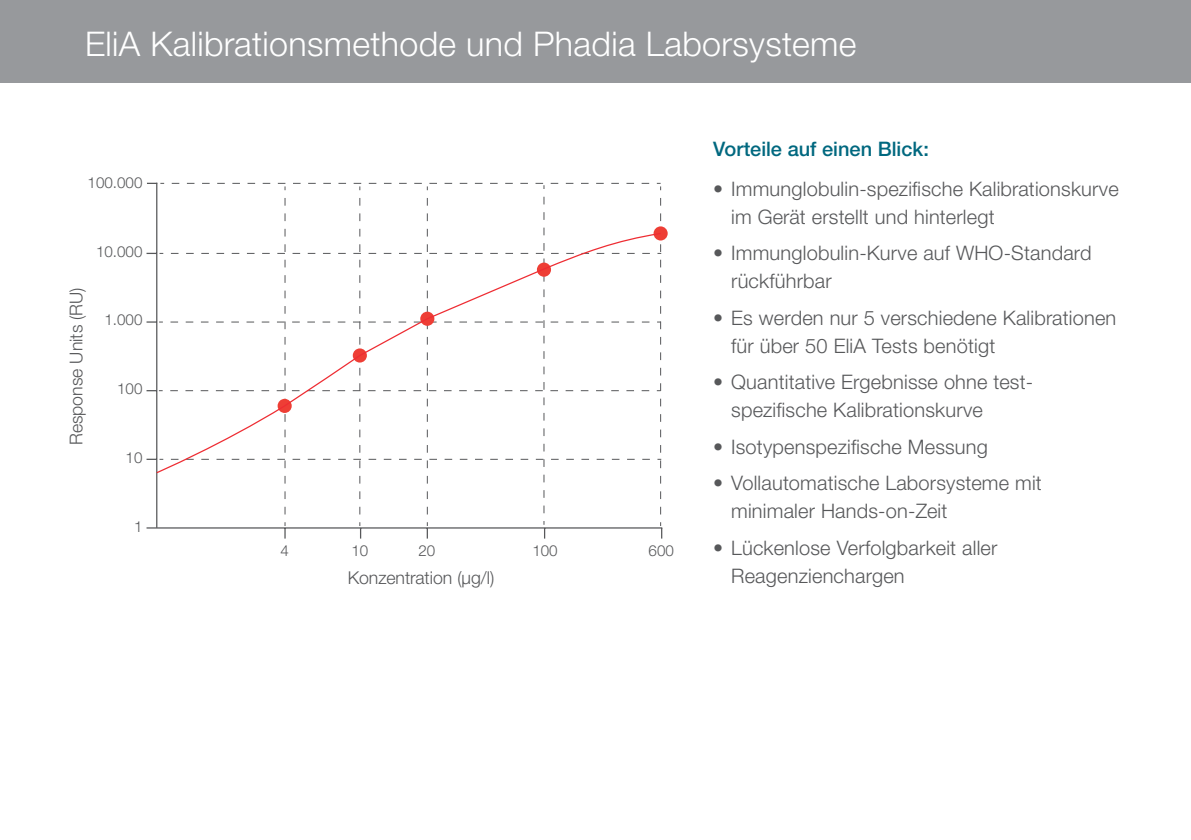
<style>
.page{position:relative;width:1191px;height:840px;background:#fff}
.page>*{position:absolute;margin:0;border:0;box-sizing:border-box;transform-origin:0 0}
.t1{font:300 34px "Helvetica Neue LTW1 G";letter-spacing:.01em;color:#fff}
.t2{font:300 20px/28px "Helvetica Neue LTW1 G";letter-spacing:.01em;color:#57585a}
.t3{font:500 20px "Helvetica Neue LTW1 G";color:#00687f}
.t4{font:300 17.6px "Helvetica Neue LTW1 G";color:#57585a}
.t5{font:300 15.2px "Helvetica Neue LTW1 G";color:#57585a}
</style>
<div class="page">
<div style="left:0;top:0;width:1191px;height:82px;background:#97999c"></div>
<hr style="left:156px;top:183px;width:1px;height:344px;background:#57585a">
<hr style="left:146px;top:527px;width:516px;height:1px;background:#57585a">
<svg style="left:146px;top:252px;width:9px;height:2px"></svg>
<svg style="left:147px;top:183px;width:17px;height:1px"></svg>
<svg style="left:284px;top:522px;width:2px;height:16px"></svg>
<svg style="left:359px;top:522px;width:2px;height:16px"></svg>
<svg style="left:660px;top:522px;width:2px;height:16px"></svg>
<svg style="left:543px;top:521px;width:2px;height:17px"></svg>
<svg style="left:427px;top:522px;width:1px;height:16px"></svg>
<svg style="left:171px;top:183px;width:490px;height:331px"></svg>
<div style="left:653px;top:226px;width:14px;height:14px;background:#ee3e35;border-radius:50%"></div>
<svg style="left:155px;top:232px;width:507px;height:241px"></svg>
<p class="t1" style="left:85px;top:23px;width:772px">EliA Kalibrationsmethode und Phadia Laborsysteme</p>
<p class="t5" style="left:88px;top:173px;width:56px">100.000</p>
<p class="t5" style="left:96px;top:242px;width:48px">10.000</p>
<p class="t4" style="left:66px;top:445px;width:159px;rotate:-90deg">Response Units (RU)</p>
<p class="t5" style="left:104px;top:310px;width:39px">1.000</p>
<p class="t5" style="left:117px;top:379px;width:27px">100</p>
<p class="t5" style="left:126px;top:448px;width:18px">10</p>
<p class="t5" style="left:134px;top:516px;width:10px">1</p>
<p class="t5" style="left:280px;top:541px;width:10px">4</p>
<p class="t5" style="left:351px;top:541px;width:18px">10</p>
<p class="t5" style="left:418px;top:541px;width:18px">20</p>
<p class="t5" style="left:532px;top:541px;width:27px">100</p>
<p class="t5" style="left:648px;top:541px;width:27px">600</p>
<p class="t4" style="left:348px;top:566px;width:148px">Konzentration (μg/l)</p>
<p class="t3" style="left:713px;top:137px;width:217px">Vorteile auf einen Blick:</p>
<p class="t2" style="left:731px;top:174px;width:389px;text-indent:-18px">• Immunglobulin-spezifische Kalibrationskurve im Gerät erstellt und hinterlegt</p>
<p class="t2" style="left:731px;top:239px;width:362px;text-indent:-18px">• Immunglobulin-Kurve auf WHO-Standard rückführbar</p>
<p class="t2" style="left:731px;top:303px;width:387px;text-indent:-18px">• Es werden nur 5 verschiedene Kalibrationen für über 50 EliA Tests benötigt</p>
<p class="t2" style="left:731px;top:368px;width:304px;text-indent:-18px">• Quantitative Ergebnisse ohne test&shy;spezifische Kalibrationskurve</p>
<p class="t2" style="left:713px;top:432px;width:276px">• Isotypenspezifische Messung</p>
<p class="t2" style="left:731px;top:469px;width:312px;text-indent:-18px">• Vollautomatische Laborsysteme mit minimaler Hands-on-Zeit</p>
<p class="t2" style="left:731px;top:533px;width:268px;text-indent:-18px">• Lückenlose Verfolgbarkeit aller<br>Reagenzienchargen</p>
</div>
